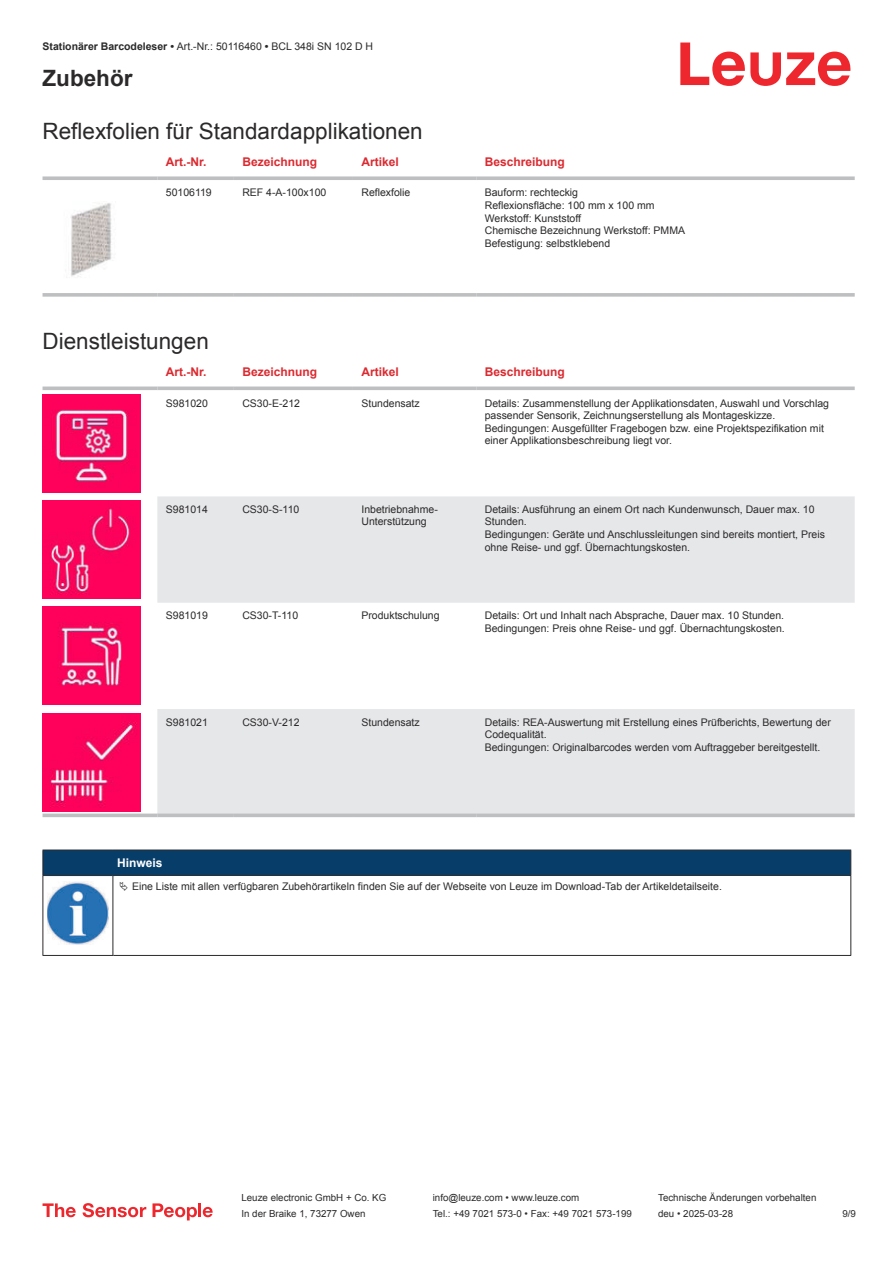
<style>
.page{position:relative;width:893px;height:1263px;background:#fff}
.page>*{position:absolute;margin:0;border:0;box-sizing:border-box;transform-origin:0 0}
.t1{font:22.5px "Arial";color:#2b292a}
.t2{font:700 22.5px "Arial";color:#2b292a}
.t3{font:700 12px "Arial";color:#db2a30}
.t4{font:700 12px "Arial";color:#fff}
.t5{font:10.5px/12.6px "Arial";color:#2b292a}
.t6{font:9.75px "Arial";color:#2b292a}
.s1{font-weight:700}
</style>
<div class="page">
<svg style="left:680px;top:43px;width:170px;height:43px"></svg>
<svg style="left:43px;top:176px;width:114px;height:4px"></svg>
<svg style="left:157px;top:176px;width:77px;height:4px"></svg>
<svg style="left:234px;top:176px;width:119px;height:4px"></svg>
<svg style="left:353px;top:176px;width:123px;height:4px"></svg>
<svg style="left:476px;top:176px;width:379px;height:4px;background:#c4c6c8"></svg>
<svg style="left:43px;top:293px;width:114px;height:4px"></svg>
<svg style="left:157px;top:293px;width:77px;height:4px"></svg>
<svg style="left:234px;top:293px;width:119px;height:4px"></svg>
<svg style="left:353px;top:293px;width:123px;height:4px"></svg>
<svg style="left:476px;top:293px;width:379px;height:4px;background:#c3c5c7"></svg>
<img style="left:71px;top:203px;width:41px;height:74px">
<svg style="left:43px;top:394px;width:811px;height:424px"></svg>
<svg style="left:157px;top:496px;width:698px;height:317px;fill:#e6e7e9"></svg>
<svg style="left:43px;top:386px;width:114px;height:4px"></svg>
<svg style="left:157px;top:386px;width:77px;height:4px"></svg>
<svg style="left:234px;top:386px;width:119px;height:4px"></svg>
<svg style="left:353px;top:386px;width:123px;height:4px"></svg>
<svg style="left:476px;top:386px;width:379px;height:4px;background:#c5c7c9"></svg>
<svg style="left:43px;top:813px;width:114px;height:4px"></svg>
<svg style="left:157px;top:813px;width:77px;height:4px"></svg>
<svg style="left:234px;top:813px;width:119px;height:4px"></svg>
<svg style="left:353px;top:813px;width:123px;height:4px"></svg>
<svg style="left:476px;top:813px;width:379px;height:4px;background:#c3c4c6"></svg>
<img style="left:43px;top:394px;width:97px;height:98px">
<img style="left:43px;top:501px;width:97px;height:97px">
<img style="left:43px;top:607px;width:97px;height:98px">
<img style="left:43px;top:713px;width:97px;height:98px">
<svg style="left:44px;top:876px;width:806px;height:79px"></svg>
<hr style="left:43px;top:875px;width:70px;height:1px;background:#2b292a">
<div style="left:43px;top:850px;width:808px;height:25px;background:#063d69"></div>
<hr style="left:113px;top:875px;width:738px;height:1px;background:#2b292a">
<hr style="left:43px;top:876px;width:1px;height:75px;background:#2b292a">
<hr style="left:113px;top:876px;width:1px;height:75px;background:#2b292a">
<hr style="left:850px;top:876px;width:1px;height:75px;background:#2b292a">
<hr style="left:43px;top:955px;width:70px;height:1px;background:#2b292a">
<hr style="left:113px;top:955px;width:738px;height:1px;background:#2b292a">
<img style="left:47px;top:882px;width:61px;height:63px">
<div style="left:115px;top:876px;width:734px;height:21px;background:#fff"></div>
<svg style="left:43px;top:1203px;width:33px;height:14px"></svg>
<svg style="left:83px;top:1203px;width:63px;height:14px"></svg>
<svg style="left:153px;top:1203px;width:44px;height:17px"></svg>
<hr style="left:198px;top:1203px;width:3px;height:14px;background:#ed272d">
<svg style="left:203px;top:1207px;width:10px;height:10px"></svg>
<p class="t5" style="left:43px;top:41px;width:332px"><span class="s1">Stationärer Barcodeleser •</span> Art.-Nr.: 50116460 <span class="s1">•</span> BCL 348i SN 102 D H</p>
<h1 class="t2" style="left:43px;top:70px;width:92px">Zubehör</h1>
<h1 class="t1" style="left:43px;top:123px;width:382px">Reflexfolien für Standardapplikationen</h1>
<p class="t3" style="left:166px;top:157px;width:42px">Art.-Nr.</p>
<p class="t3" style="left:242px;top:157px;width:76px">Bezeichnung</p>
<p class="t3" style="left:361px;top:157px;width:39px">Artikel</p>
<p class="t3" style="left:485px;top:157px;width:82px">Beschreibung</p>
<p class="t5" style="left:166px;top:187px;width:47px">50106119</p>
<p class="t5" style="left:242px;top:187px;width:86px">REF 4-A-100x100</p>
<p class="t5" style="left:361px;top:187px;width:51px">Reflexfolie</p>
<p class="t5" style="left:485px;top:187px;width:202px">Bauform: rechteckig<br>Reflexionsfläche: 100 mm x 100 mm<br>Werkstoff: Kunststoff<br>Chemische Bezeichnung Werkstoff: PMMA<br>Befestigung: selbstklebend</p>
<h1 class="t1" style="left:43px;top:333px;width:168px">Dienstleistungen</h1>
<p class="t3" style="left:166px;top:367px;width:42px">Art.-Nr.</p>
<p class="t3" style="left:242px;top:367px;width:76px">Bezeichnung</p>
<p class="t3" style="left:361px;top:367px;width:39px">Artikel</p>
<p class="t3" style="left:485px;top:367px;width:82px">Beschreibung</p>
<p class="t5" style="left:166px;top:397px;width:44px">S981020</p>
<p class="t5" style="left:242px;top:397px;width:59px">CS30-E-212</p>
<p class="t5" style="left:361px;top:397px;width:60px">Stundensatz</p>
<p class="t5" style="left:485px;top:397px;width:346px">Details: Zusammenstellung der Applikationsdaten, Auswahl und Vorschlag passender Sensorik, Zeichnungserstellung als Montageskizze.<br>Bedingungen: Ausgefüllter Fragebogen bzw. eine Projektspezifikation mit einer Applikationsbeschreibung liegt vor.</p>
<p class="t5" style="left:166px;top:504px;width:44px">S981014</p>
<p class="t5" style="left:242px;top:504px;width:58px">CS30-S-110</p>
<p class="t5" style="left:361px;top:504px;width:78px">Inbetriebnahme-<br>Unterstützung</p>
<p class="t5" style="left:485px;top:504px;width:342px">Details: Ausführung an einem Ort nach Kundenwunsch, Dauer max. 10<br>Stunden.<br>Bedingungen: Geräte und Anschlussleitungen sind bereits montiert, Preis ohne Reise- und ggf. Übernachtungskosten.</p>
<p class="t5" style="left:166px;top:610px;width:44px">S981019</p>
<p class="t5" style="left:242px;top:610px;width:57px">CS30-T-110</p>
<p class="t5" style="left:361px;top:610px;width:80px">Produktschulung</p>
<p class="t5" style="left:485px;top:610px;width:301px">Details: Ort und Inhalt nach Absprache, Dauer max. 10 Stunden.<br>Bedingungen: Preis ohne Reise- und ggf. Übernachtungskosten.</p>
<p class="t5" style="left:166px;top:716px;width:44px">S981021</p>
<p class="t5" style="left:242px;top:716px;width:59px">CS30-V-212</p>
<p class="t5" style="left:361px;top:716px;width:60px">Stundensatz</p>
<p class="t5" style="left:485px;top:716px;width:348px">Details: REA-Auswertung mit Erstellung eines Prüfberichts, Bewertung der<br>Codequalität.<br>Bedingungen: Originalbarcodes werden vom Auftraggeber bereitgestellt.</p>
<p class="t4" style="left:117px;top:858px;width:47px">Hinweis</p>
<p class="t5" style="left:132px;top:881px;width:591px">Eine Liste mit allen verfügbaren Zubehörartikeln finden Sie auf der Webseite von Leuze im Download-Tab der Artikeldetailseite.</p>
<p class="t6" style="left:241px;top:1194px;width:146px">Leuze electronic GmbH + Co. KG</p>
<p class="t6" style="left:433px;top:1194px;width:148px">info@leuze.com • www.leuze.com</p>
<p class="t6" style="left:658px;top:1194px;width:160px">Technische Änderungen vorbehalten</p>
<p class="t6" style="left:241px;top:1210px;width:126px">In der Braike 1, 73277 Owen</p>
<p class="t6" style="left:433px;top:1210px;width:201px">Tel.: +49 7021 573-0 • Fax: +49 7021 573-199</p>
<p class="t6" style="left:658px;top:1210px;width:76px">deu • 2025-03-28</p>
<p class="t6" style="left:842px;top:1210px;width:15px">9 /9</p>
</div>
